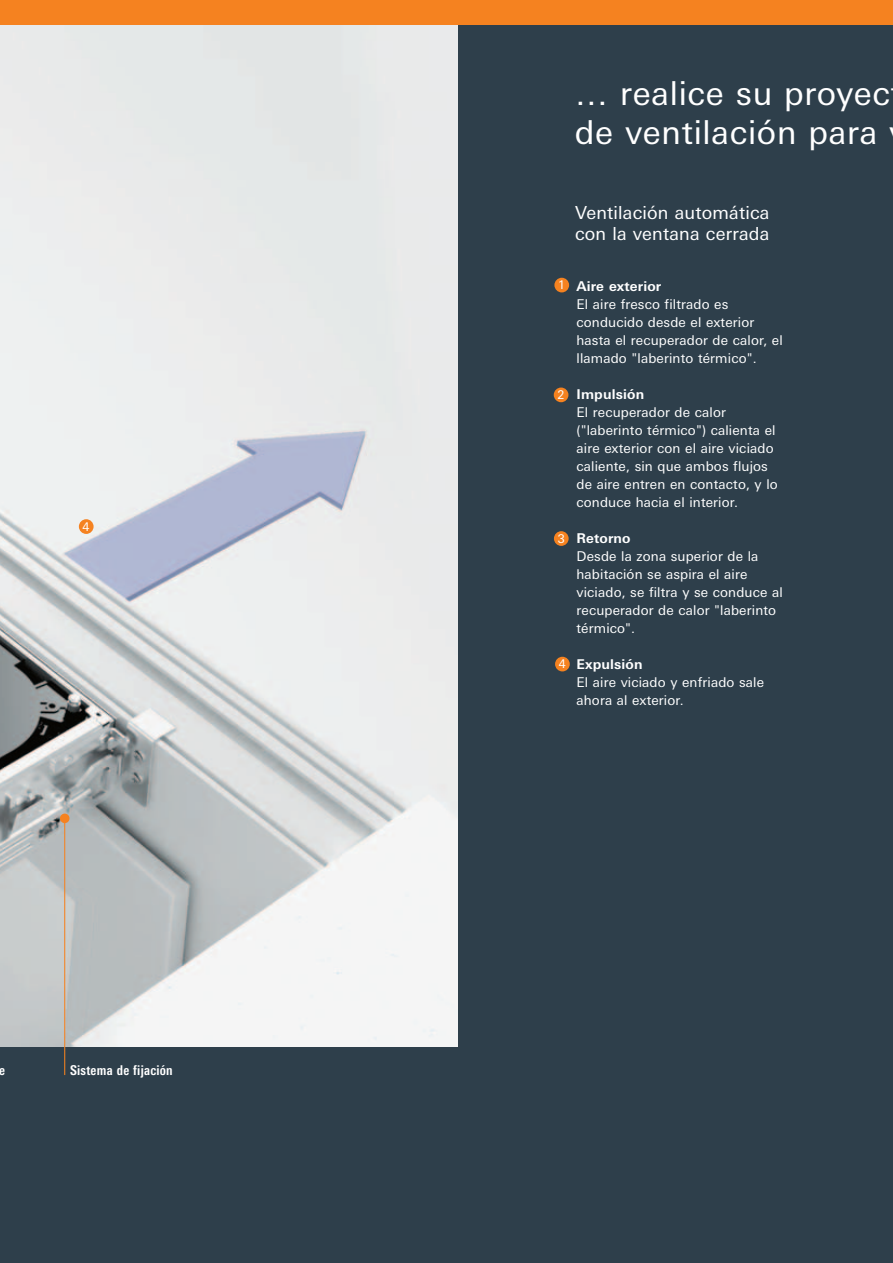
<style>
.page{position:relative;width:893px;height:1263px;background:#2e3f4b}
.page>*{position:absolute;margin:0;border:0;box-sizing:border-box;transform-origin:0 0}
.t1{font:33px/39px "LT Univers Basic";letter-spacing:.02em;color:#fff}
.t2{font:18px/21px "LT Univers Basic";letter-spacing:.01em;color:#fff}
.t3{font:13.5px/18px "LT Univers Basic";letter-spacing:.01em;color:#fff}
.t4{font:700 13.5px "LT Univers Basic";letter-spacing:.01em;color:#fff}
.t5{font:700 condensed 13.5px "LT Univers";letter-spacing:.02em;color:#fff}
.t6{font:12px "LT Univers Basic";color:#fff}
</style>
<div class="page">
<img style="left:0;top:24px;width:457px;height:1022px">
<div style="left:554px;top:278px;width:15px;height:14px;background:#f58220;border-radius:50%"></div>
<div style="left:0;top:0;width:893px;height:24px;background:#f58220"></div>
<div style="left:554px;top:388px;width:14px;height:14px;background:#f58220;border-radius:50%"></div>
<div style="left:554px;top:531px;width:14px;height:15px;background:#f58220;border-radius:50%"></div>
<div style="left:555px;top:657px;width:15px;height:14px;background:#f58220;border-radius:50%"></div>
<div style="left:79px;top:519px;width:15px;height:15px;background:#f58220;border-radius:50%"></div>
<div style="left:60px;top:814px;width:9px;height:9px;background:#f58220;border-radius:50%"></div>
<hr style="left:64px;top:817px;width:1px;height:258px;background:#f58220">
<p class="t6" style="left:83px;top:521px;width:8px">4</p>
<p class="t5" style="left:0;top:1066px;width:7px">e</p>
<p class="t5" style="left:70px;top:1066px;width:104px">Sistema de fijación</p>
<h1 class="t1" style="left:575px;top:76px;width:317px">… realice su proyec de ventilación para</h1>
<h2 class="t2" style="left:575px;top:203px;width:196px">Ventilación automática con la ventana cerrada</h2>
<p class="t6" style="left:558px;top:279px;width:8px">1</p>
<p class="t6" style="left:557px;top:389px;width:8px">2</p>
<p class="t6" style="left:558px;top:533px;width:8px">3</p>
<p class="t6" style="left:559px;top:658px;width:8px">4</p>
<p class="t4" style="left:576px;top:280px;width:86px">Aire exterior</p>
<p class="t3" style="left:576px;top:296px;width:208px">El aire fresco filtrado es conducido desde el exterior hasta el recuperador de calor, el llamado "laberinto térmico".</p>
<p class="t4" style="left:576px;top:388px;width:69px">Impulsión</p>
<p class="t3" style="left:576px;top:404px;width:203px">El recuperador de calor ("laberinto térmico") calienta el aire exterior con el aire viciado caliente, sin que ambos flujos de aire entren en contacto, y lo conduce hacia el interior.</p>
<p class="t4" style="left:576px;top:532px;width:56px">Retorno</p>
<p class="t3" style="left:576px;top:548px;width:208px">Desde la zona superior de la habitación se aspira el aire viciado, se filtra y se conduce al recuperador de calor "laberinto térmico".</p>
<p class="t4" style="left:576px;top:658px;width:68px">Expulsión</p>
<p class="t3" style="left:576px;top:674px;width:189px">El aire viciado y enfriado sale ahora al exterior.</p>
</div>
